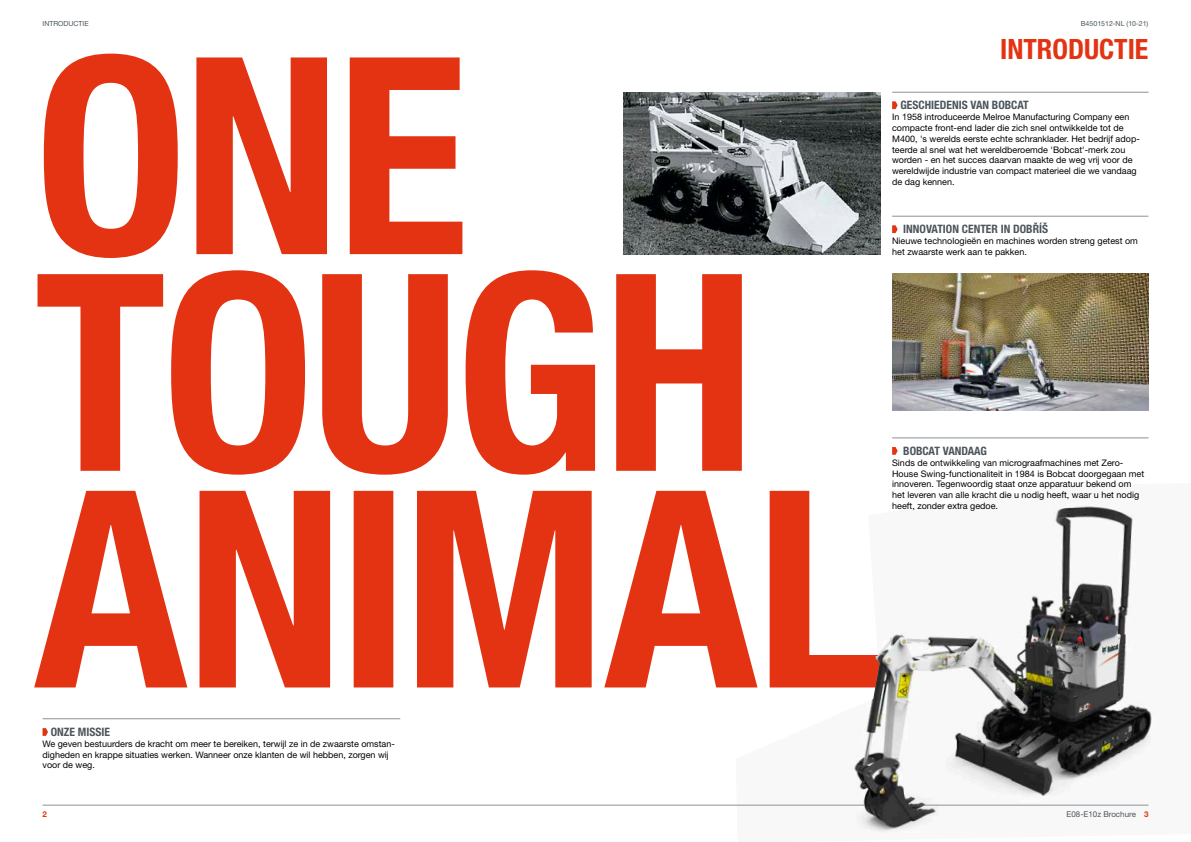
<style>
.page{position:relative;width:1191px;height:842px;background:#fff}
.page>*{position:absolute;margin:0;border:0;box-sizing:border-box;transform-origin:0 0}
.t1{font:700 condensed 28px "Helvetica Neue LT Pro";color:#e43312}
.t2{font:700 condensed 11.6px "Helvetica Neue LT Pro";color:#4c555c}
.t3{font:9px/10.8px "Helvetica Neue LT Pro";color:#000}
.t4{font:8px "Helvetica Neue LT Pro";color:#4c555c}
.t5{font:700 8px "Helvetica Neue LT Pro";color:#e43312}
.t6{font:7px "Helvetica Neue LT Pro";color:#4c555c}
.s1{font-weight:700;color:#e43312}
</style>
<div class="page">
<svg style="left:34px;top:491px;width:702px;height:196px;fill:#e43312"></svg>
<svg style="left:37px;top:270px;width:705px;height:205px;fill:#e43312"></svg>
<svg style="left:44px;top:54px;width:418px;height:204px;fill:#e43312"></svg>
<img style="left:624px;top:92px;width:256px;height:162px">
<img style="left:892px;top:274px;width:256px;height:137px">
<img style="left:736px;top:490px;width:417px;height:343px">
<hr style="left:43px;top:805px;width:821px;height:1px;background:#8b9296">
<hr style="left:924px;top:805px;width:224px;height:1px;background:#8b9296">
<hr style="left:43px;top:719px;width:357px;height:1px;background:#8b9296">
<svg style="left:43px;top:728px;width:5px;height:8px"></svg>
<hr style="left:892px;top:92px;width:256px;height:1px;background:#8b9296">
<svg style="left:892px;top:101px;width:5px;height:8px"></svg>
<hr style="left:892px;top:438px;width:256px;height:1px;background:#8b9296">
<svg style="left:892px;top:447px;width:5px;height:8px"></svg>
<hr style="left:892px;top:216px;width:256px;height:1px;background:#8b9296">
<svg style="left:892px;top:225px;width:5px;height:8px"></svg>
<p class="t6" style="left:43px;top:19px;width:48px">INTRODUCTIE</p>
<p class="t2" style="left:51px;top:725px;width:61px">ONZE MISSIE</p>
<p class="t3" style="left:43px;top:738px;width:354px">We geven bestuurders de kracht om meer te bereiken, terwijl ze in de zwaarste omstan&shy;digheden en krappe situaties werken. Wanneer onze klanten de wil hebben, zorgen wij voor de weg.</p>
<p class="t6" style="left:1080px;top:19px;width:69px">B4501512-NL (10-21)</p>
<h1 class="t1" style="left:1000px;top:32px;width:150px">INTRODUCTIE</h1>
<p class="t2" style="left:900px;top:98px;width:130px">GESCHIEDENIS VAN BOBCAT</p>
<p class="t3" style="left:892px;top:111px;width:249px">In 1958 introduceerde Melroe Manufacturing Company een compacte front-end lader die zich snel ontwikkelde tot de M400, 's werelds eerste echte schranklader. Het bedrijf adop&shy;teerde al snel wat het wereldberoemde 'Bobcat'-merk zou worden - en het succes daarvan maakte de weg vrij voor de wereldwijde industrie van compact materieel die we vandaag de dag kennen.</p>
<p class="t2" style="left:903px;top:222px;width:146px">INNOVATION CENTER IN DOBŘÍŠ</p>
<p class="t3" style="left:892px;top:235px;width:247px">Nieuwe technologieën en machines worden streng getest om het zwaarste werk aan te pakken.</p>
<p class="t2" style="left:903px;top:444px;width:85px">BOBCAT VANDAAG</p>
<p class="t3" style="left:892px;top:457px;width:253px">Sinds de ontwikkeling van micrograafmachines met Zero-House Swing-functionaliteit in 1984 is Bobcat doorgegaan met innoveren. Tegenwoordig staat onze apparatuur bekend om het leveren van alle kracht die u nodig heeft, waar u het nodig heeft, zonder extra gedoe.</p>
<p class="t5" style="left:43px;top:809px;width:6px">2</p>
<p class="t4" style="left:1066px;top:809px;width:83px">E08-E10z Brochure <span class="s1">3</span></p>
</div>
